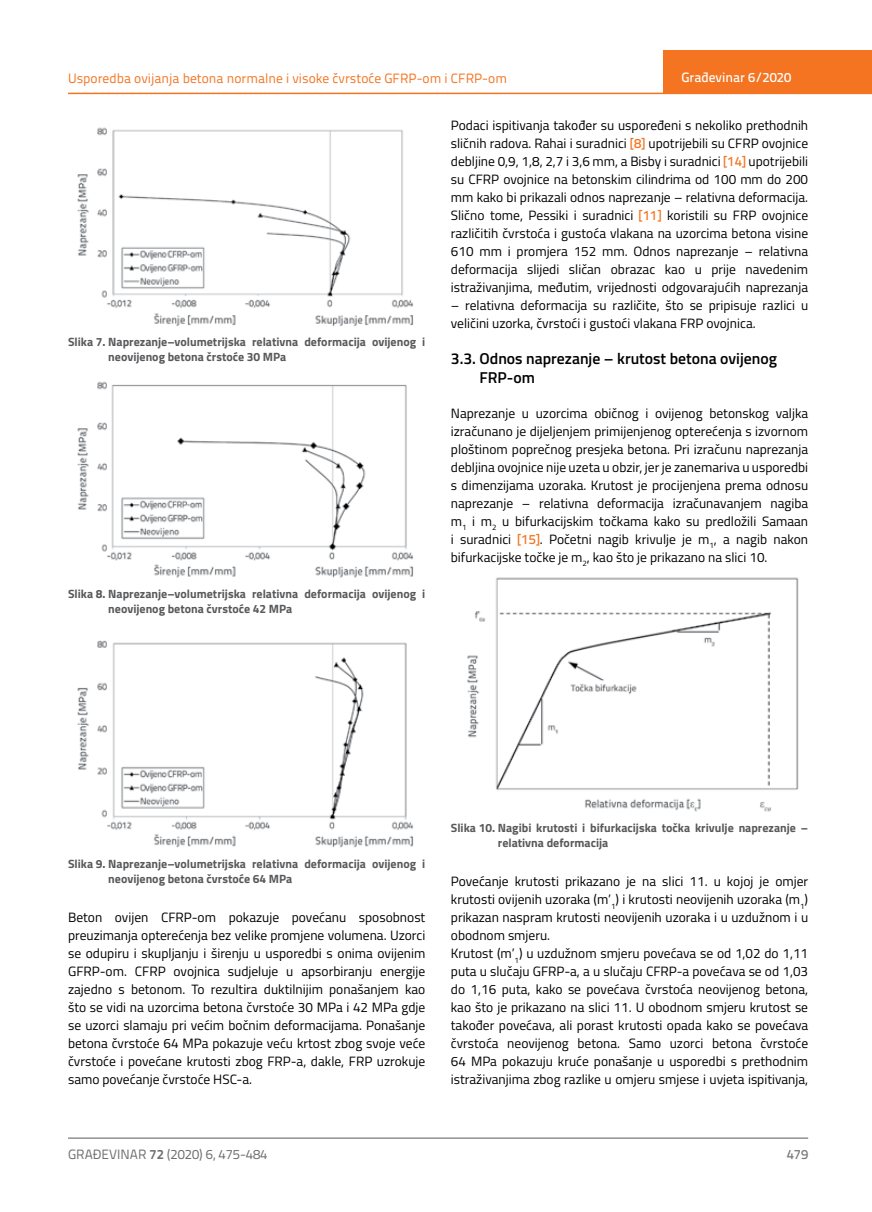
<style>
.page{position:relative;width:872px;height:1212px;background:#fff}
.page>*{position:absolute;margin:0;border:0;box-sizing:border-box;transform-origin:0 0}
.t1{font:600 15.75px/19.5px "Titillium";color:#000}
.t2{font:13.5px/18px "Titillium";color:#000;text-align:justify}
.t3{font:13.5px "Titillium Text 22 L";color:#f47421}
.t4{font:13.5px "Titillium Text 22 L";color:#6d6e71}
.t5{font:500 13.5px "Titillium Text 22 L";color:#fff}
.t6{font:500 13.5px "Titillium Text 22 L";color:#797a7d}
.t7{font:700 12px/15px "Titillium";color:#58595b}
.s1{font-family:"Titillium Text 22 L";font-weight:500;color:#f47421}
.s2{font-weight:700}
</style>
<div class="page">
<hr style="left:68px;top:93px;width:804px;height:1px;background:#f47421">
<div style="left:663px;top:50px;width:209px;height:44px;background:#f47421"></div>
<hr style="left:68px;top:1138px;width:740px;height:1px;background:#58595b">
<img style="left:77px;top:127px;width:336px;height:199px">
<img style="left:77px;top:381px;width:336px;height:197px">
<img style="left:77px;top:640px;width:336px;height:208px">
<img style="left:467px;top:577px;width:332px;height:235px">
<p class="t3" style="left:68px;top:68px;width:440px">Usporedba ovijanja betona normalne i visoke čvrstoće GFRP-om i CFRP-om</p>
<p class="t5" style="left:681px;top:67px;width:111px">Građevinar 6/2020</p>
<p class="t7" style="left:108px;top:333px;width:318px;text-indent:-40px">Slika 7. Naprezanje–volumetrijska relativna deformacija ovijenog i neovijenog betona črstoće 30 MPa</p>
<p class="t7" style="left:108px;top:586px;width:318px;text-indent:-40px">Slika 8. Naprezanje–volumetrijska relativna deformacija ovijenog i neovijenog betona čvrstoće 42 MPa</p>
<p class="t2" style="left:451px;top:115px;width:359px">Podaci ispitivanja također su uspoređeni s nekoliko prethodnih sličnih radova. Rahai i suradnici <span class="s1">[8]</span> upotrijebili su CFRP ovojnice debljine 0,9, 1,8, 2,7 i 3,6 mm, a Bisby i suradnici <span class="s1">[14]</span> upotrijebili su CFRP ovojnice na betonskim cilindrima od 100 mm do 200 mm kako bi prikazali odnos naprezanje – relativna deformacija.<br>Slično tome, Pessiki i suradnici <span class="s1">[11]</span> koristili su FRP ovojnice različitih čvrstoća i gustoća vlakana na uzorcima betona visine 610 mm i promjera 152 mm. Odnos naprezanje – relativna deformacija slijedi sličan obrazac kao u prije navedenim istraživanjima, međutim, vrijednosti odgovarajućih naprezanja</p>
<p class="t2" style="left:451px;top:295px;width:359px">– relativna deformacija su različite, što se pripisuje razlici u veličini uzorka, čvrstoći i gustoći vlakana FRP ovojnica.</p>
<p class="t1" style="left:479px;top:348px;width:299px;text-indent:-29px">3.3. Odnos naprezanje – krutost betona ovijenog<br>FRP-om</p>
<p class="t2" style="left:451px;top:403px;width:359px">Naprezanje u uzorcima običnog i ovijenog betonskog valjka izračunano je dijeljenjem primijenjenog opterećenja s izvornom ploštinom poprečnog presjeka betona. Pri izračunu naprezanja debljina ovojnice nije uzeta u obzir, jer je zanemariva u usporedbi s dimenzijama uzoraka. Krutost je procijenjena prema odnosu naprezanje – relativna deformacija izračunavanjem nagiba m<sub>1</sub> i m<sub>2</sub> u bifurkacijskim točkama kako su predložili Samaan i suradnici <span class="s1">[15]</span>. Početni nagib krivulje je m<sub>1</sub>, a nagib nakon bifurkacijske točke je m<sub>2</sub>, kao što je prikazano na slici 10.</p>
<p class="t7" style="left:108px;top:856px;width:318px;text-indent:-40px">Slika 9. Naprezanje–volumetrijska relativna deformacija ovijenog i neovijenog betona čvrstoće 64 MPa</p>
<p class="t2" style="left:68px;top:908px;width:359px">Beton ovijen CFRP-om pokazuje povećanu sposobnost preuzimanja opterećenja bez velike promjene volumena. Uzorci se odupiru i skupljanju i širenju u usporedbi s onima ovijenim GFRP-om. CFRP ovojnica sudjeluje u apsorbiranju energije zajedno s betonom. To rezultira duktilnijim ponašanjem kao što se vidi na uzorcima betona čvrstoće 30 MPa i 42 MPa gdje se uzorci slamaju pri većim bočnim deformacijama. Ponašanje betona čvrstoće 64 MPa pokazuje veću krtost zbog svoje veće čvrstoće i povećane krutosti zbog FRP-a, dakle, FRP uzrokuje samo povećanje čvrstoće HSC-a.</p>
<p class="t7" style="left:498px;top:820px;width:312px;text-indent:-47px">Slika 10. Nagibi krutosti i bifurkacijska točka krivulje naprezanje – relativna deformacija</p>
<p class="t2" style="left:451px;top:872px;width:359px;text-align:left">Povećanje krutosti prikazano je na slici 11. u kojoj je omjer krutosti ovijenih uzoraka (m’<sub>1</sub>) i krutosti neovijenih uzoraka (m<sub>1</sub>) prikazan naspram krutosti neovijenih uzoraka i u uzdužnom i u obodnom smjeru.<br>Krutost (m’<sub>1</sub>) u uzdužnom smjeru povećava se od 1,02 do 1,11 puta u slučaju GFRP-a, a u slučaju CFRP-a povećava se od 1,03 do 1,16 puta, kako se povećava čvrstoća neovijenog betona, kao što je prikazano na slici 11. U obodnom smjeru krutost se također povećava, ali porast krutosti opada kako se povećava čvrstoća neovijenog betona. Samo uzorci betona čvrstoće 64 MPa pokazuju kruće ponašanje u usporedbi s prethodnim istraživanjima zbog razlike u omjeru smjese i uvjeta ispitivanja,</p>
<p class="t4" style="left:68px;top:1144px;width:201px">GRAĐEVINAR <span class="s2">72</span> (2020) 6, 475-484</p>
<p class="t6" style="left:786px;top:1144px;width:23px">479</p>
</div>
